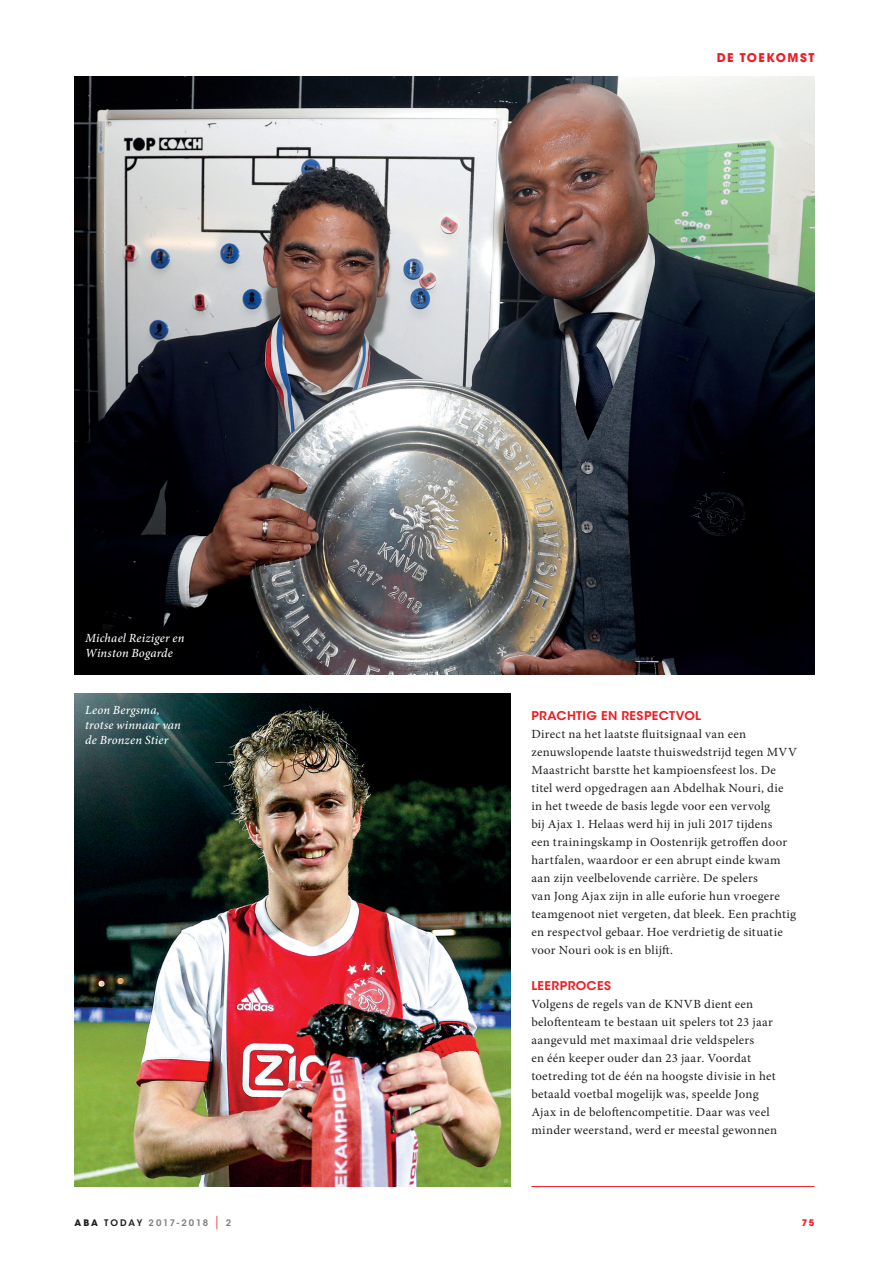
<style>
.page{position:relative;width:893px;height:1263px;background:#fff}
.page>*{position:absolute;margin:0;border:0;box-sizing:border-box;transform-origin:0 0}
.t1{font:12.45px/18px "Minion Pro";letter-spacing:.02em;color:#231f20}
.t2{font:italic 500 12.45px/15px "Minion Pro";letter-spacing:.015em;color:#fff}
.t3{font:600 12px "ITC Avant Garde Std";letter-spacing:.03em;color:#ee1d23}
.t4{font:700 12px "ITC Avant Garde Std";letter-spacing:.125em;color:#ee1d23}
.t5{font:600 9px "ITC Avant Garde Std";letter-spacing:.19em;color:#808285}
.t6{font:700 9px "ITC Avant Garde Std";color:#ee1d23}
.s1{font-weight:700;color:#231f20}
.s2{color:#231f20}
.s3{font-weight:400;font-size:13.5px;color:#ee1d23}
</style>
<div class="page">
<img style="left:75px;top:77px;width:739px;height:597px">
<hr style="left:531px;top:1186px;width:283px;height:1px;background:#ee1d23">
<img style="left:75px;top:693px;width:435px;height:493px">
<p class="t2" style="left:85px;top:630px;width:101px">Michael Reiziger en<br>Winston Bogarde</p>
<p class="t2" style="left:85px;top:702px;width:97px">Leon Bergsma, trotse winnaar van de Bronzen Stier</p>
<p class="t4" style="left:717px;top:50px;width:99px">DE TOEKOMST</p>
<p class="t3" style="left:531px;top:708px;width:171px">PRACHTIG EN RESPECTVOL</p>
<p class="t1" style="left:531px;top:725px;width:267px">Direct na het laatste fluitsignaal van een zenuwslopende laatste thuiswedstrijd tegen MVV Maastricht barstte het kampioensfeest los. De titel werd opgedragen aan Abdelhak Nouri, die in het tweede de basis legde voor een vervolg<br>bij Ajax 1. Helaas werd hij in juli 2017 tijdens<br>een trainingskamp in Oostenrijk getroffen door hartfalen, waardoor er een abrupt einde kwam aan zijn veelbelovende carrière. De spelers<br>van Jong Ajax zijn in alle euforie hun vroegere teamgenoot niet vergeten, dat bleek. Een prachtig en respectvol gebaar. Hoe verdrietig de situatie voor Nouri ook is en blijft.</p>
<p class="t3" style="left:531px;top:978px;width:81px">LEERPROCES</p>
<p class="t1" style="left:531px;top:995px;width:247px">Volgens de regels van de KNVB dient een beloftenteam te bestaan uit spelers tot 23 jaar aangevuld met maximaal drie veldspelers<br>en één keeper ouder dan 23 jaar. Voordat toetreding tot de één na hoogste divisie in het betaald voetbal mogelijk was, speelde Jong Ajax in de beloftencompetitie. Daar was veel minder weerstand, werd er meestal gewonnen</p>
<p class="t5" style="left:75px;top:1217px;width:158px"><span class="s1">ABA</span> <span class="s2">TODAY</span> 2017-2018 <span class="s3">|</span> 2</p>
<p class="t6" style="left:802px;top:1217px;width:14px">75</p>
</div>
